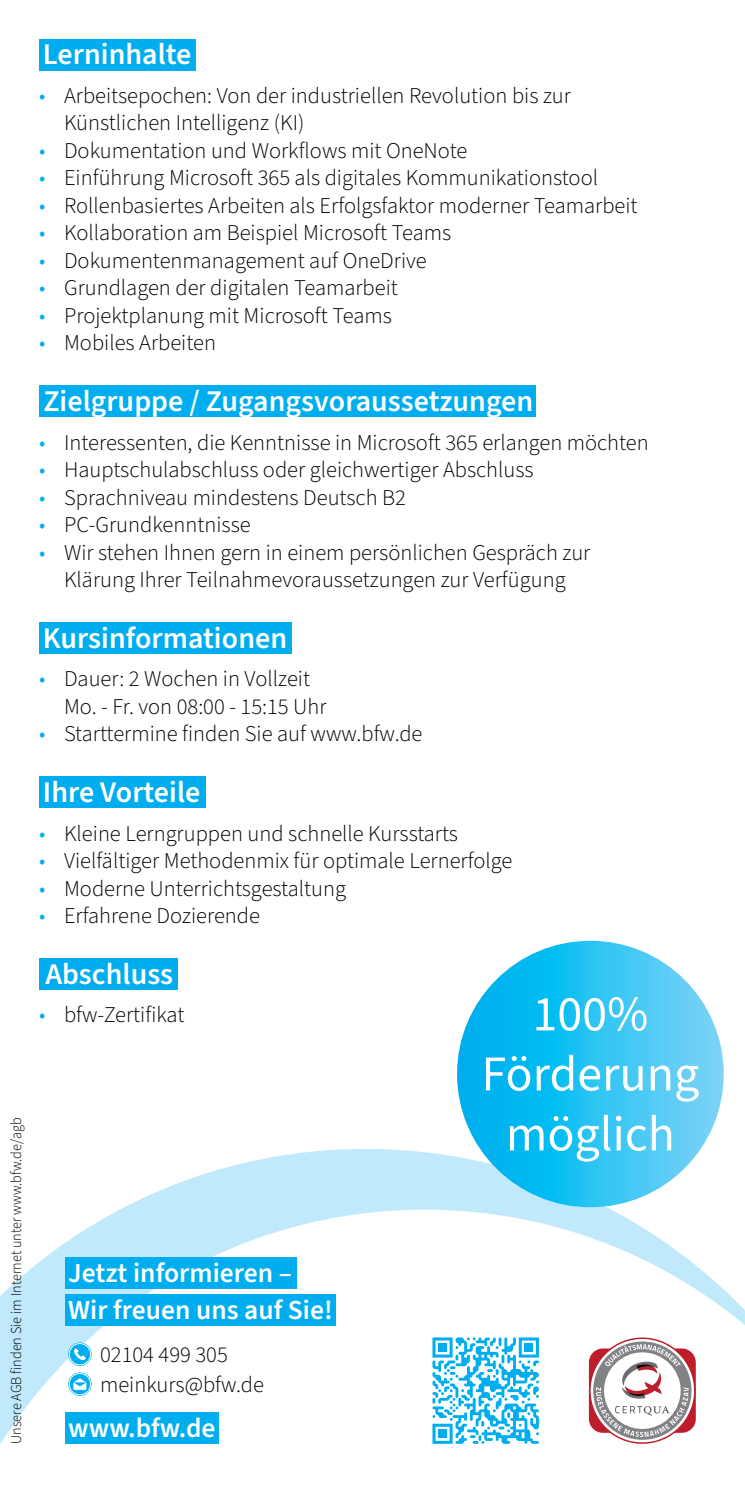
<style>
.page{position:relative;width:745px;height:1489px;background:#fff}
.page>*{position:absolute;margin:0;border:0;box-sizing:border-box;transform-origin:0 0}
.t1{font:50px "Source Sans 3";color:#fff}
.t2{font:600 30px "Source Sans 3";color:#fff}
.Pa1{font:600 27.5px "Source Sans 3";color:#fff}
.t3{font:300 22.5px/27.5px "Source Sans 3";color:#000}
.t4{font:300 15px "Source Sans 3";color:#000;scale:.95 1}
.s1{color:#00aeef}
</style>
<div class="page">
<svg style="left:121px;top:1148px;width:580px;height:61px;fill:#c0eafb"></svg>
<svg style="left:0;top:1209px;width:744px;height:236px"></svg>
<svg style="left:588px;top:1337px;width:107px;height:106px"></svg>
<svg style="left:432px;top:1337px;width:106px;height:106px"></svg>
<div style="left:438px;top:1343px;width:8px;height:8px;background:#00aeef"></div>
<div style="left:524px;top:1343px;width:9px;height:8px;background:#00aeef"></div>
<div style="left:438px;top:1429px;width:8px;height:8px;background:#00aeef"></div>
<div style="left:39px;top:39px;width:156px;height:31px;background:#00aeef"></div>
<div style="left:39px;top:958px;width:139px;height:31px;background:#00aeef"></div>
<div style="left:39px;top:622px;width:252px;height:31px;background:#00aeef"></div>
<div style="left:39px;top:776px;width:167px;height:32px;background:#00aeef"></div>
<div style="left:39px;top:386px;width:496px;height:31px;background:#00aeef"></div>
<svg style="left:68px;top:1342px;width:24px;height:23px"></svg>
<div style="left:69px;top:1343px;width:22px;height:21px;border:1px solid #fff;border-radius:50%"></div>
<svg style="left:74px;top:1348px;width:12px;height:11px"></svg>
<svg style="left:68px;top:1372px;width:24px;height:23px"></svg>
<div style="left:69px;top:1372px;width:22px;height:22px;border:1px solid #fff;border-radius:50%"></div>
<svg style="left:73px;top:1378px;width:13px;height:11px"></svg>
<div style="left:65px;top:1412px;width:153px;height:31px;background:#00aeef"></div>
<div style="left:65px;top:1294px;width:270px;height:31px;background:#00aeef"></div>
<div style="left:65px;top:1257px;width:231px;height:31px;background:#00aeef"></div>
<svg style="left:456px;top:940px;width:267px;height:267px;background:#2cc2f2"></svg>
<p class="t2" style="left:43px;top:35px;width:150px">Lerninhalte</p>
<p class="t3" style="left:64px;top:82px;width:508px;text-indent:-25px"><span class="s1">•</span> Arbeitsepochen: Von der industriellen Revolution bis zur<br>Künstlichen Intelligenz (KI)</p>
<p class="t3" style="left:39px;top:137px;width:429px"><span class="s1">•</span> Dokumentation und Workflows mit OneNote</p>
<p class="t3" style="left:39px;top:164px;width:560px"><span class="s1">•</span> Einführung Microsoft 365 als digitales Kommunikationstool</p>
<p class="t3" style="left:39px;top:192px;width:599px"><span class="s1">•</span> Rollenbasiertes Arbeiten als Erfolgsfaktor moderner Teamarbeit</p>
<p class="t3" style="left:39px;top:219px;width:413px"><span class="s1">•</span> Kollaboration am Beispiel Microsoft Teams</p>
<p class="t3" style="left:39px;top:247px;width:389px"><span class="s1">•</span> Dokumentenmanagement auf OneDrive</p>
<p class="t3" style="left:39px;top:274px;width:360px"><span class="s1">•</span> Grundlagen der digitalen Teamarbeit</p>
<p class="t3" style="left:39px;top:302px;width:354px"><span class="s1">•</span> Projektplanung mit Microsoft Teams</p>
<p class="t3" style="left:39px;top:329px;width:178px"><span class="s1">•</span> Mobiles Arbeiten</p>
<p class="t2" style="left:43px;top:382px;width:491px">Zielgruppe / Zugangsvoraussetzungen</p>
<p class="t3" style="left:39px;top:428px;width:611px"><span class="s1">•</span> Interessenten, die Kenntnisse in Microsoft 365 erlangen möchten</p>
<p class="t3" style="left:39px;top:456px;width:496px"><span class="s1">•</span> Hauptschulabschluss oder gleichwertiger Abschluss</p>
<p class="t3" style="left:39px;top:483px;width:368px"><span class="s1">•</span> Sprachniveau mindestens Deutsch B2</p>
<p class="t3" style="left:39px;top:511px;width:213px"><span class="s1">•</span> PC-Grundkenntnisse</p>
<p class="t3" style="left:39px;top:538px;width:552px"><span class="s1">•</span> Wir stehen Ihnen gern in einem persönlichen Gespräch zur</p>
<p class="t3" style="left:64px;top:566px;width:503px">Klärung Ihrer Teilnahmevoraussetzungen zur Verfügung</p>
<p class="t2" style="left:43px;top:619px;width:245px">Kursinformationen</p>
<p class="t3" style="left:64px;top:665px;width:264px;text-indent:-25px"><span class="s1">•</span> Dauer: 2 Wochen in Vollzeit<br>Mo. - Fr. von 08:00 - 15:15 Uhr</p>
<p class="t3" style="left:39px;top:720px;width:385px"><span class="s1">•</span> Starttermine finden Sie auf www.bfw.de</p>
<p class="t2" style="left:43px;top:773px;width:159px">Ihre Vorteile</p>
<p class="t3" style="left:39px;top:819px;width:420px"><span class="s1">•</span> Kleine Lerngruppen und schnelle Kursstarts</p>
<p class="t3" style="left:39px;top:847px;width:474px"><span class="s1">•</span> Vielfältiger Methodenmix für optimale Lernerfolge</p>
<p class="t3" style="left:39px;top:874px;width:308px"><span class="s1">•</span> Moderne Unterrichtsgestaltung</p>
<p class="t3" style="left:39px;top:902px;width:222px"><span class="s1">•</span> Erfahrene Dozierende</p>
<p class="t2" style="left:45px;top:954px;width:129px">Abschluss</p>
<p class="t3" style="left:39px;top:1001px;width:147px"><span class="s1">•</span> bfw-Zertifikat</p>
<p class="t4" style="left:7px;top:1443px;width:345px;rotate:-90deg">Unsere AGB finden Sie im Internet unter www.bfw.de/agb</p>
<p class="Pa1" style="left:68px;top:1255px;width:225px">Jetzt informieren –</p>
<p class="Pa1" style="left:68px;top:1292px;width:266px">Wir freuen uns auf Sie!</p>
<p class="t3" style="left:100px;top:1340px;width:129px">02104 499 305</p>
<p class="t3" style="left:100px;top:1370px;width:165px">meinkurs@bfw.de</p>
<p class="Pa1" style="left:68px;top:1410px;width:149px">www.bfw.de</p>
<p class="t1" style="left:532px;top:982px;width:117px">100%</p>
<p class="t1" style="left:481px;top:1042px;width:219px">Förderung</p>
<p class="t1" style="left:505px;top:1102px;width:170px">möglich</p>
</div>
